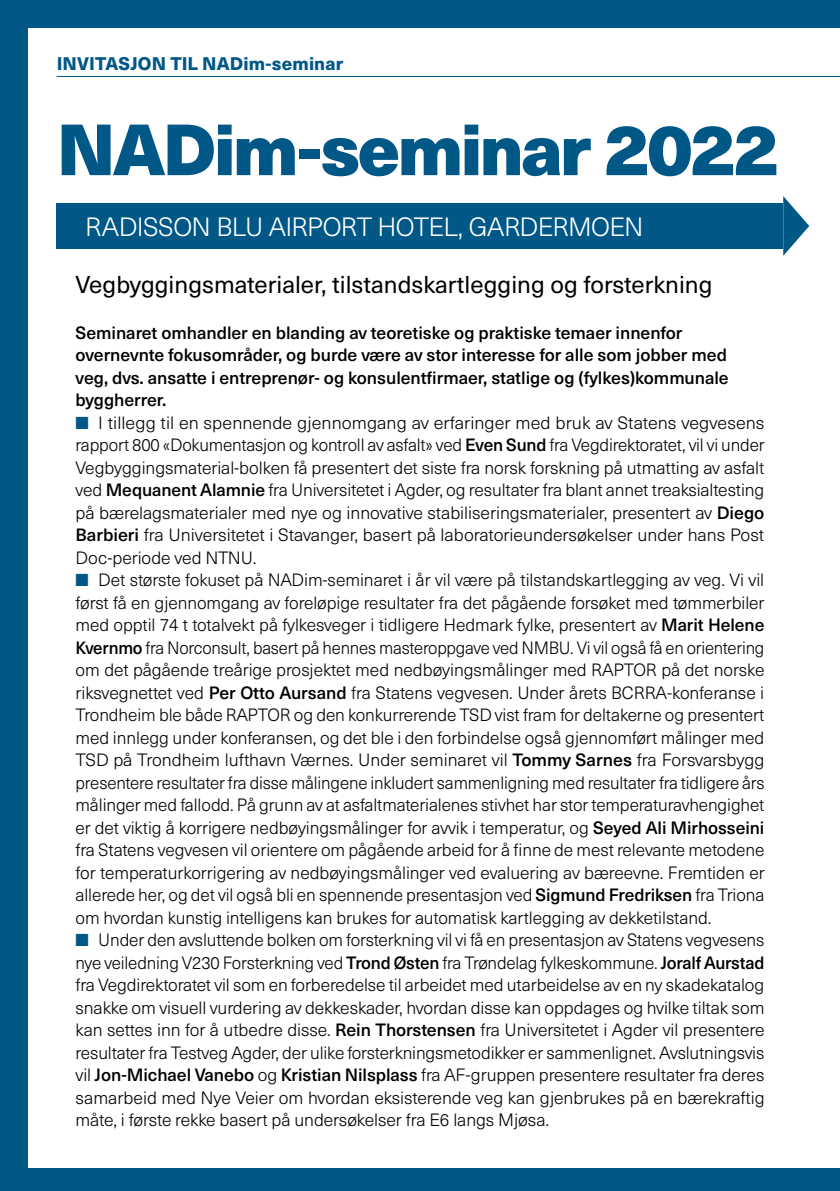
<style>
.page{position:relative;width:840px;height:1191px;background:#fff}
.page>*{position:absolute;margin:0;border:0;box-sizing:border-box;transform-origin:0 0}
.t1{font:900 71px "Neue Haas Unica W1 G";letter-spacing:-.035em;color:#015887}
.t2{font:300 26px "Neue Haas Unica W1 G";letter-spacing:-.025em;color:#fff}
.t3{font:24px "Neue Haas Unica W1 G";color:#000}
.t4{font:800 18px "Neue Haas Unica W1 G";letter-spacing:.005em;color:#015887}
.t5{font:300 17.6px/22.6px "Neue Haas Unica W1 G";letter-spacing:-.005em;color:#000;text-align:justify}
.t6{font:500 17.6px/22.6px "Neue Haas Unica W1 G";letter-spacing:-.005em;color:#000}
.s1{color:#015887}
.s2{font-weight:500}
</style>
<div class="page">
<div style="left:0;top:0;width:839px;height:1191px;background:#015887"></div>
<div style="left:28px;top:28px;width:811px;height:1140px;background:#fff"></div>
<hr style="left:57px;top:76px;width:782px;height:1px;background:#015887">
<div style="left:57px;top:203px;width:725px;height:45px;background:#015887"></div>
<svg style="left:782px;top:196px;width:26px;height:60px"></svg>
<p class="t4" style="left:57px;top:50px;width:288px">INVITASJON TIL NADim-seminar</p>
<h1 class="t1" style="left:57px;top:94px;width:723px">NADim-seminar 2022</h1>
<h2 class="t2" style="left:85px;top:208px;width:559px">RADISSON BLU AIRPORT HOTEL, GARDERMOEN</h2>
<h3 class="t3" style="left:75px;top:267px;width:638px">Vegbyggingsmaterialer, tilstandskartlegging og forsterkning</h3>
<p class="t6" style="left:75px;top:320px;width:654px">Seminaret omhandler en blanding av teoretiske og praktiske temaer innenfor overnevnte fokusområder, og burde være av stor interesse for alle som jobber med veg, dvs. ansatte i entreprenør- og konsulentfirmaer, statlige og (fylkes)kommunale byggherrer.</p>
<p class="t5" style="left:75px;top:410px;width:690px"><span class="s1">■</span> I tillegg til en spennende gjennomgang av erfaringer med bruk av Statens vegvesens rapport 800 «Dokumentasjon og kontroll av asfalt» ved <span class="s2">Even Sund</span> fra Vegdirektoratet, vil vi under Vegbyggingsmaterial-bolken få presentert det siste fra norsk forskning på utmatting av asfalt ved <span class="s2">Mequanent Alamnie</span> fra Universitetet i Agder, og resultater fra blant annet treaksialtesting på bærelagsmaterialer med nye og innovative stabiliseringsmaterialer, presentert av <span class="s2">Diego Barbieri</span> fra Universitetet i Stavanger, basert på laboratorieundersøkelser under hans Post Doc-periode ved NTNU.</p>
<p class="t5" style="left:75px;top:567px;width:690px"><span class="s1">■</span> Det største fokuset på NADim-seminaret i år vil være på tilstandskartlegging av veg. Vi vil først få en gjennomgang av foreløpige resultater fra det pågående forsøket med tømmerbiler med opptil 74 t totalvekt på fylkesveger i tidligere Hedmark fylke, presentert av <span class="s2">Marit Helene Kvernmo</span> fra Norconsult, basert på hennes masteroppgave ved NMBU. Vi vil også få en orientering om det pågående treårige prosjektet med nedbøyingsmålinger med RAPTOR på det norske riksvegnettet ved <span class="s2">Per Otto Aursand</span> fra Statens vegvesen. Under årets BCRRA-konferanse i Trondheim ble både RAPTOR og den konkurrerende TSD vist fram for deltakerne og presentert med innlegg under konferansen, og det ble i den forbindelse også gjennomført målinger med TSD på Trondheim lufthavn Værnes. Under seminaret vil <span class="s2">Tommy Sarnes</span> fra Forsvarsbygg presentere resultater fra disse målingene inkludert sammenligning med resultater fra tidligere års målinger med fallodd. På grunn av at asfaltmaterialenes stivhet har stor temperaturavhengighet er det viktig å korrigere nedbøyingsmålinger for avvik i temperatur, og <span class="s2">Seyed Ali Mirhosseini </span>fra Statens vegvesen vil orientere om pågående arbeid for å finne de mest relevante metodene for temperaturkorrigering av nedbøyingsmålinger ved evaluering av bæreevne. Fremtiden er allerede her, og det vil også bli en spennende presentasjon ved <span class="s2">Sigmund Fredriksen</span> fra Triona om hvordan kunstig intelligens kan brukes for automatisk kartlegging av dekketilstand.</p>
<p class="t5" style="left:75px;top:927px;width:690px"><span class="s1">■</span> Under den avsluttende bolken om forsterkning vil vi få en presentasjon av Statens vegvesens nye veiledning V230 Forsterkning ved <span class="s2">Trond Østen</span> fra Trøndelag fylkeskommune. <span class="s2">Joralf Aurstad </span>fra Vegdirektoratet vil som en forberedelse til arbeidet med utarbeidelse av en ny skadekatalog snakke om visuell vurdering av dekkeskader, hvordan disse kan oppdages og hvilke tiltak som kan settes inn for å utbedre disse. <span class="s2">Rein Thorstensen</span> fra Universitetet i Agder vil presentere resultater fra Testveg Agder, der ulike forsterkningsmetodikker er sammenlignet. Avslutningsvis vil <span class="s2">Jon-Michael Vanebo</span> og <span class="s2">Kristian Nilsplass</span> fra AF-gruppen presentere resultater fra deres samarbeid med Nye Veier om hvordan eksisterende veg kan gjenbrukes på en bærekraftig måte, i første rekke basert på undersøkelser fra E6 langs Mjøsa.</p>
</div>
